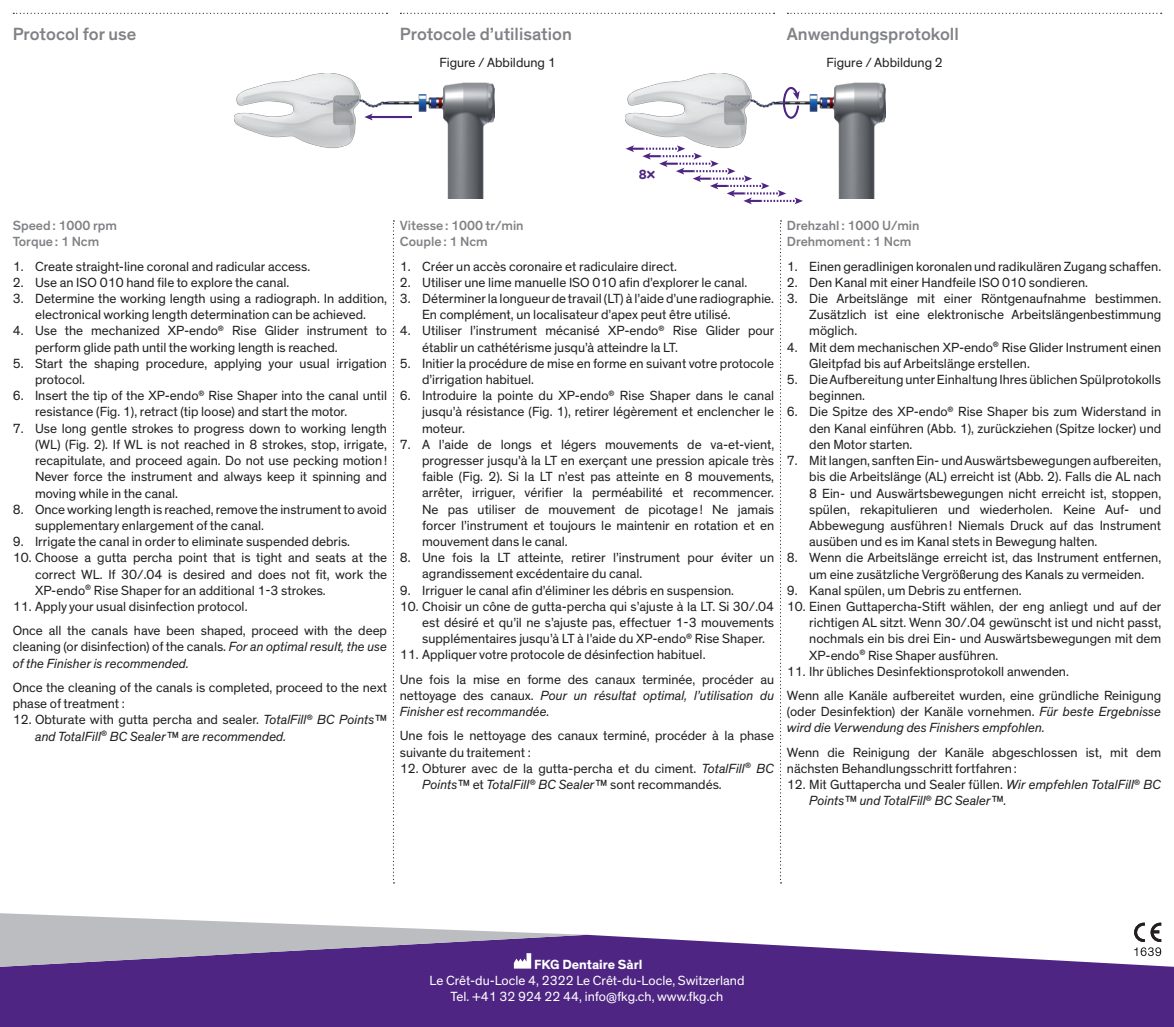
<style>
.page{position:relative;width:1174px;height:1027px;background:#fff}
.page>*{position:absolute;margin:0;border:0;box-sizing:border-box;transform-origin:0 0}
.t1{font:500 18px "Theinhardt";color:#808285}
.t2{font:13.5px/16.2px "Theinhardt";color:#231f20}
.t3{font:italic 13.5px/16.2px "Theinhardt";color:#231f20}
.t4{font:13.5px/16.2px "Theinhardt";color:#fff;text-align:center}
.t5{font:500 13.5px/16.2px "Theinhardt";color:#808285}
.t6{font:700 13.5px "Theinhardt";color:#fff}
.t7{font:700 13.5px "Theinhardt";color:#4e2582}
.t8{font:700 12.6px "Theinhardt";color:#4e2582}
.s1{font-style:normal}
.s2{font-style:italic}
</style>
<div class="page">
<svg style="left:1134px;top:923px;width:27px;height:12px"></svg>
<svg style="left:0;top:935px;width:1174px;height:92px;background:#603b8e"></svg>
<svg style="left:0;top:913px;width:587px;height:55px"></svg>
<img style="left:234px;top:73px;width:260px;height:126px">
<hr style="left:370px;top:116px;width:42px;height:2px;background:#4e2582">
<svg style="left:364px;top:114px;width:9px;height:6px"></svg>
<img style="left:625px;top:73px;width:260px;height:126px">
<svg style="left:782px;top:86px;width:18px;height:34px"></svg>
<img style="left:751px;top:180px;width:64px;height:25px">
<svg style="left:625px;top:145px;width:178px;height:59px"></svg>
<svg style="left:13px;top:13px;width:374px;height:1px"></svg>
<svg style="left:400px;top:13px;width:374px;height:1px"></svg>
<svg style="left:787px;top:13px;width:374px;height:1px"></svg>
<svg style="left:780px;top:220px;width:1px;height:663px"></svg>
<svg style="left:393px;top:220px;width:1px;height:663px"></svg>
<h1 class="t1" style="left:13px;top:23px;width:125px">Protocol for use</h1>
<h1 class="t1" style="left:400px;top:23px;width:173px">Protocole d’utilisation</h1>
<h1 class="t1" style="left:787px;top:23px;width:173px">Anwendungsprotokoll</h1>
<p class="t2" style="left:439px;top:54px;width:118px">Figure / Abbildung 1</p>
<p class="t2" style="left:826px;top:54px;width:118px">Figure / Abbildung 2</p>
<p class="t8" style="left:637px;top:165px;width:20px">5 ×</p>
<p class="t7" style="left:639px;top:166px;width:18px">8x</p>
<p class="t5" style="left:13px;top:218px;width:106px">Speed : 1000 rpm<br>Torque : 1 Ncm</p>
<p class="t2" style="left:13px;top:258px;width:299px">1. Create straight-line coronal and radicular access.</p>
<p class="t2" style="left:13px;top:275px;width:278px">2. Use an ISO 010 hand file to explore the canal.</p>
<p class="t2" style="left:13px;top:291px;width:376px;text-align:center">3. Determine the working length using a radiograph. In addition, electronical working length determination can be achieved.</p>
<p class="t2" style="left:35px;top:323px;width:353px;text-indent:-22px">4. Use the mechanized XP-endo<sup>®</sup> Rise Glider instrument to perform glide path until the working length is reached.</p>
<p class="t2" style="left:35px;top:356px;width:353px;text-indent:-22px">5. Start the shaping procedure, applying your usual irrigation protocol.</p>
<p class="t2" style="left:35px;top:388px;width:353px;text-indent:-22px">6. Insert the tip of the XP-endo<sup>®</sup> Rise Shaper into the canal until resistance (Fig. 1), retract (tip loose) and start the motor.</p>
<p class="t2" style="left:35px;top:420px;width:353px;text-align:justify;text-indent:-22px">7. Use long gentle strokes to progress down to working length (WL) (Fig. 2). If WL is not reached in 8 strokes, stop, irrigate, recapitulate, and proceed again. Do not use pecking motion !<br>Never force the instrument and always keep it spinning and moving while in the canal.</p>
<p class="t2" style="left:35px;top:501px;width:353px;text-indent:-22px">8. Once working length is reached, remove the instrument to avoid supplementary enlargement of the canal.</p>
<p class="t2" style="left:13px;top:534px;width:339px">9. Irrigate the canal in order to eliminate suspended debris.</p>
<p class="t2" style="left:35px;top:550px;width:353px;text-align:justify;text-indent:-22px">10. Choose a gutta percha point that is tight and seats at the correct WL. If 30/.04 is desired and does not fit, work the XP-endo<sup>®</sup> Rise Shaper for an additional 1-3 strokes.</p>
<p class="t2" style="left:13px;top:595px;width:376px;line-height:24.3px">11. Apply your usual disinfection protocol.<br>Once all the canals have been shaped, proceed with the deep</p>
<p class="t3" style="left:13px;top:639px;width:376px"><span class="s1">cleaning (or disinfection) of the canals.</span> For an optimal result, the use of the Finisher is recommended.</p>
<p class="t2" style="left:13px;top:680px;width:376px">Once the cleaning of the canals is completed, proceed to the next phase of treatment :</p>
<p class="t3" style="left:35px;top:712px;width:353px;text-indent:-22px"><span class="s1">12. Obturate with gutta percha and sealer.</span> TotalFill<sup>®</sup> BC Points™ and TotalFill<sup>®</sup> BC Sealer™ are recommended.</p>
<p class="t5" style="left:400px;top:218px;width:125px">Vitesse : 1000 tr/min<br>Couple : 1 Ncm</p>
<p class="t2" style="left:400px;top:258px;width:278px">1. Créer un accès coronaire et radiculaire direct.</p>
<p class="t2" style="left:400px;top:274px;width:349px">2. Utiliser une lime manuelle ISO 010 afin d’explorer le canal.</p>
<p class="t2" style="left:422px;top:291px;width:353px;text-indent:-22px">3. Déterminer la longueur de travail (LT) à l’aide d’une radiographie.<br>En complément, un localisateur d’apex peut être utilisé.</p>
<p class="t2" style="left:422px;top:323px;width:354px;text-indent:-22px">4. Utiliser l’instrument mécanisé XP-endo<sup>®</sup> Rise Glider pour établir un cathétérisme jusqu’à atteindre la LT.</p>
<p class="t2" style="left:422px;top:355px;width:353px;text-indent:-22px">5. Initier la procédure de mise en forme en suivant votre protocole d’irrigation habituel.</p>
<p class="t2" style="left:422px;top:388px;width:353px;text-align:justify;text-indent:-22px">6. Introduire la pointe du XP-endo<sup>®</sup> Rise Shaper dans le canal jusqu’à résistance (Fig. 1), retirer légèrement et enclencher le moteur.</p>
<p class="t2" style="left:422px;top:436px;width:353px;text-align:justify;text-indent:-22px">7. A l’aide de longs et légers mouvements de va-et-vient, progresser jusqu’à la LT en exerçant une pression apicale très faible (Fig. 2). Si la LT n’est pas atteinte en 8 mouvements, arrêter, irriguer, vérifier la perméabilité et recommencer.<br>Ne pas utiliser de mouvement de picotage ! Ne jamais forcer l’instrument et toujours le maintenir en rotation et en mouvement dans le canal.</p>
<p class="t2" style="left:422px;top:550px;width:353px;text-indent:-22px">8. Une fois la LT atteinte, retirer l’instrument pour éviter un agrandissement excédentaire du canal.</p>
<p class="t2" style="left:400px;top:582px;width:336px">9. Irriguer le canal afin d’éliminer les débris en suspension.</p>
<p class="t2" style="left:422px;top:598px;width:353px;text-align:justify;text-indent:-22px">10. Choisir un cône de gutta-percha qui s’ajuste à la LT. Si 30/.04 est désiré et qu’il ne s’ajuste pas, effectuer 1-3 mouvements supplémentaires jusqu’à LT à l’aide du XP-endo<sup>®</sup> Rise Shaper.</p>
<p class="t2" style="left:400px;top:643px;width:376px;line-height:24.3px">11. Appliquer votre protocole de désinfection habituel.<br>Une fois la mise en forme des canaux terminée, procéder au</p>
<p class="t3" style="left:400px;top:688px;width:376px"><span class="s1">nettoyage des canaux.</span> Pour un résultat optimal, l’utilisation du<br>Finisher est recommandée.</p>
<p class="t2" style="left:400px;top:728px;width:376px">Une fois le nettoyage des canaux terminé, procéder à la phase suivante du traitement :</p>
<p class="t2" style="left:422px;top:760px;width:353px;text-indent:-22px">12. Obturer avec de la gutta-percha et du ciment. <span class="s2">TotalFill</span><sup>®</sup> <span class="s2">BC<br>Points™</span> et <span class="s2">TotalFill</span><sup>®</sup> <span class="s2">BC Sealer™</span> sont recommandés.</p>
<p class="t5" style="left:787px;top:218px;width:134px">Drehzahl : 1000 U/min<br>Drehmoment : 1 Ncm</p>
<p class="t2" style="left:787px;top:258px;width:376px">1. Einen geradlinigen koronalen und radikulären Zugang schaffen.</p>
<p class="t2" style="left:787px;top:275px;width:303px">2. Den Kanal mit einer Handfeile ISO 010 sondieren.</p>
<p class="t2" style="left:809px;top:291px;width:353px;text-align:justify;text-indent:-22px">3. Die Arbeitslänge mit einer Röntgenaufnahme bestimmen.<br>Zusätzlich ist eine elektronische Arbeitslängenbestimmung möglich.</p>
<p class="t2" style="left:809px;top:339px;width:353px;text-indent:-22px">4. Mit dem mechanischen XP-endo<sup>®</sup> Rise Glider Instrument einen<br>Gleitpfad bis auf Arbeitslänge erstellen.</p>
<p class="t2" style="left:809px;top:372px;width:353px;text-indent:-22px">5. Die Aufbereitung unter Einhaltung Ihres üblichen Spülprotokolls beginnen.</p>
<p class="t2" style="left:809px;top:404px;width:353px;text-align:justify;text-indent:-22px">6. Die Spitze des XP-endo<sup>®</sup> Rise Shaper bis zum Widerstand in den Kanal einführen (Abb. 1), zurückziehen (Spitze locker) und den Motor starten.</p>
<p class="t2" style="left:809px;top:453px;width:353px;text-align:justify;text-indent:-22px">7. Mit langen, sanften Ein- und Auswärtsbewegungen aufbereiten, bis die Arbeitslänge (AL) erreicht ist (Abb. 2). Falls die AL nach 8 Ein- und Auswärtsbewegungen nicht erreicht ist, stoppen, spülen, rekapitulieren und wiederholen. Keine Auf- und Abbewegung ausführen ! Niemals Druck auf das Instrument ausüben und es im Kanal stets in Bewegung halten.</p>
<p class="t2" style="left:787px;top:550px;width:376px;text-align:center">8. Wenn die Arbeitslänge erreicht ist, das Instrument entfernen, um eine zusätzliche Vergrößerung des Kanals zu vermeiden.</p>
<p class="t2" style="left:787px;top:582px;width:236px">9. Kanal spülen, um Debris zu entfernen.</p>
<p class="t2" style="left:809px;top:599px;width:354px;text-align:justify;text-indent:-22px">10. Einen Guttapercha-Stift wählen, der eng anliegt und auf der richtigen AL sitzt. Wenn 30/.04 gewünscht ist und nicht passt, nochmals ein bis drei Ein- und Auswärtsbewegungen mit dem XP-endo<sup>®</sup> Rise Shaper ausführen.</p>
<p class="t2" style="left:787px;top:659px;width:376px;line-height:24.3px">11. Ihr übliches Desinfektionsprotokoll anwenden.<br>Wenn alle Kanäle aufbereitet wurden, eine gründliche Reinigung</p>
<p class="t3" style="left:787px;top:704px;width:376px"><span class="s1">(oder Desinfektion) der Kanäle vornehmen.</span> Für beste Ergebnisse wird die Verwendung des Finishers empfohlen.</p>
<p class="t2" style="left:787px;top:744px;width:376px">Wenn die Reinigung der Kanäle abgeschlossen ist, mit dem nächsten Behandlungsschritt fortfahren :</p>
<p class="t3" style="left:809px;top:777px;width:353px;text-indent:-22px"><span class="s1">12. Mit Guttapercha und Sealer füllen.</span> Wir empfehlen TotalFill<sup>®</sup> BC<br>Points™ und TotalFill<sup>®</sup> BC Sealer™.</p>
<p class="t6" style="left:534px;top:956px;width:110px">FKG Dentaire Sàrl</p>
<p class="t4" style="left:429px;top:972px;width:316px">Le Crêt-du-Locle 4, 2322 Le Crêt-du-Locle, Switzerland<br>Tel. +41 32 924 22 44, info@fkg.ch, www.fkg.ch</p>
</div>
